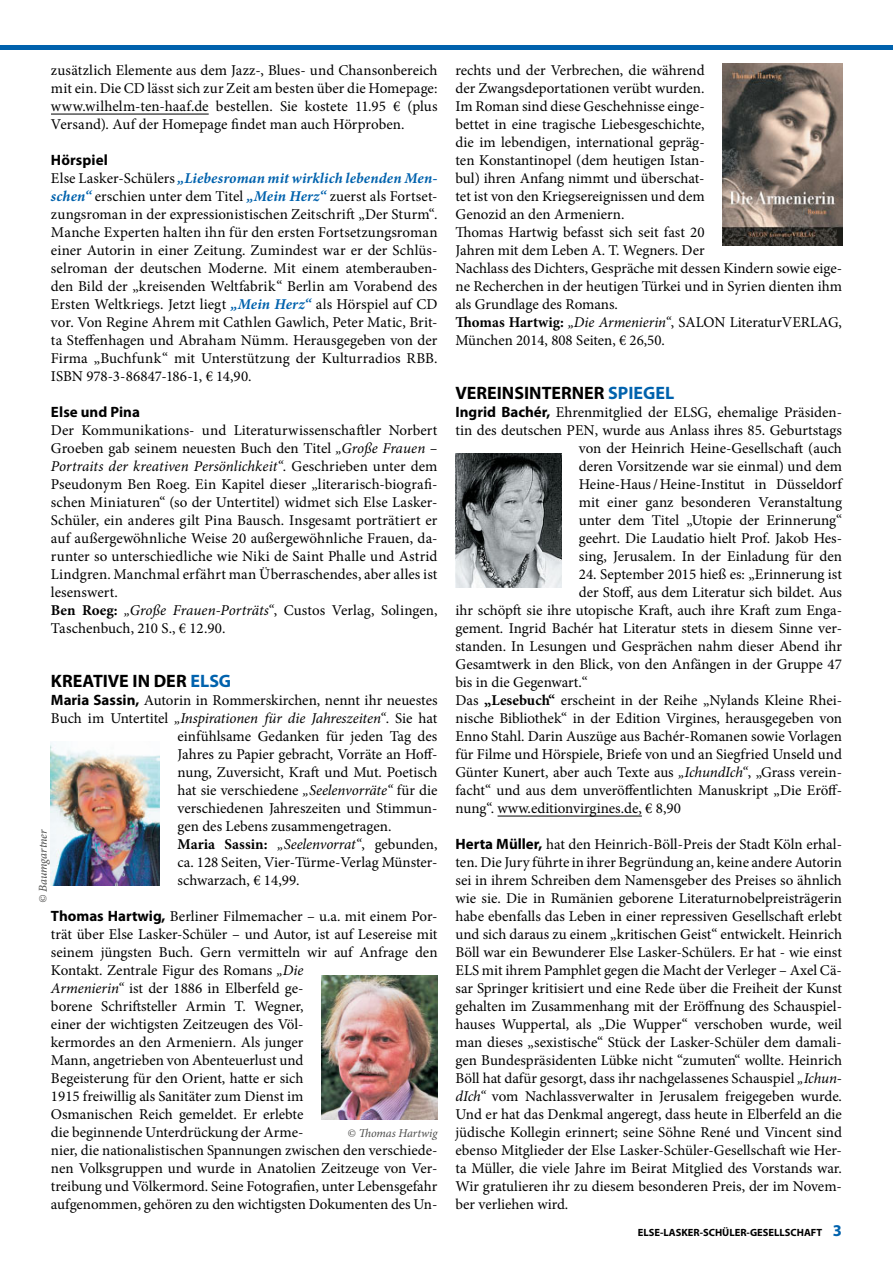
<style>
.page{position:relative;width:893px;height:1263px;background:#fff}
.page>*{position:absolute;margin:0;border:0;box-sizing:border-box;transform-origin:0 0}
.t1{font:700 18px "Myriad Pro";color:#000}
.t2{font:15px/18px "Minion Pro";color:#000;text-align:justify}
.t3{font:italic 15px "Minion Pro";letter-spacing:-.01em;color:#000}
.t4{font:700 15px "Myriad Pro";letter-spacing:.005em;color:#000}
.t5{font:italic 12px "Minion Pro";letter-spacing:-.005em;color:#4d4d4c}
.t6{font:700 10.5px "Myriad Pro";color:#000}
.s1{font-weight:700;font-style:italic;color:#0062ad}
.s2{font-style:italic}
.s3{font-weight:700}
.s4{color:#0062ad}
.s5{font-family:"Myriad Pro";font-weight:700}
.s6{font-style:normal}
.s7{font-weight:700;font-style:normal}
.s8{font-size:16.5px;color:#0062ad}
</style>
<div class="page">
<hr style="left:51px;top:114px;width:158px;height:1px;background:#000">
<hr style="left:497px;top:816px;width:145px;height:1px;background:#000">
<hr style="left:0;top:46px;width:893px;height:4px;background:#0062ad">
<img style="left:51px;top:742px;width:109px;height:143px">
<img style="left:321px;top:975px;width:116px;height:144px">
<img style="left:722px;top:64px;width:120px;height:182px">
<img style="left:455px;top:453px;width:106px;height:134px">
<p class="t2" style="left:51px;top:63px;width:388px">zusätzlich Elemente aus dem Jazz-, Blues- und Chansonbereich mit ein. Die CD lässt sich zur Zeit am besten über die Homepage: www.wilhelm-ten-haaf.de bestellen. Sie kostete 11.95 € (plus Versand). Auf der Homepage findet man auch Hörproben.</p>
<p class="t4" style="left:51px;top:154px;width:59px">Hörspiel</p>
<p class="t2" style="left:51px;top:171px;width:388px">Else Lasker-Schülers <span class="s1">„Liebesroman mit wirklich lebenden Men&shy;schen“</span> erschien unter dem Titel <span class="s1">„Mein Herz“</span> zuerst als Fortset&shy;zungsroman in der expressionistischen Zeitschrift „Der Sturm“.<br>Manche Experten halten ihn für den ersten Fortsetzungsroman einer Autorin in einer Zeitung. Zumindest war er der Schlüs&shy;selroman der deutschen Moderne. Mit einem atemberauben&shy;den Bild der „kreisenden Weltfabrik“ Berlin am Vorabend des Ersten Weltkriegs. Jetzt liegt <span class="s1">„Mein Herz“</span> als Hörspiel auf CD vor. Von Regine Ahrem mit Cathlen Gawlich, Peter Matic, Brit&shy;ta Steffenhagen und Abraham Nümm. Herausgegeben von der Firma „Buchfunk“ mit Unterstützung der Kulturradios RBB.<br>ISBN 978-3-86847-186-1, € 14,90.</p>
<p class="t4" style="left:51px;top:406px;width:91px">Else und Pina</p>
<p class="t2" style="left:51px;top:423px;width:388px;text-align:left">Der Kommunikations- und Literaturwissenschaftler Norbert Groeben gab seinem neuesten Buch den Titel <span class="s2">„Große Frauen – Portraits der kreativen Persönlichkeit“</span>. Geschrieben unter dem Pseudonym Ben Roeg. Ein Kapitel dieser „literarisch-biografi&shy;schen Miniaturen“ (so der Untertitel) widmet sich Else Lasker-Schüler, ein anderes gilt Pina Bausch. Insgesamt porträtiert er auf außergewöhnliche Weise 20 außergewöhnliche Frauen, da&shy;runter so unterschiedliche wie Niki de Saint Phalle und Astrid Lindgren. Manchmal erfährt man Überraschendes, aber alles ist lesenswert.<br><span class="s3">Ben Roeg:</span> <span class="s2">„Große Frauen-Porträts“</span>, Custos Verlag, Solingen, Taschenbuch, 210 S., € 12.90.</p>
<p class="t1" style="left:51px;top:674px;width:182px">KREATIVE IN DER <span class="s4">ELSG</span></p>
<p class="t2" style="left:51px;top:693px;width:388px"><span class="s5">Maria Sassin,</span> Autorin in Rommerskirchen, nennt ihr neuestes</p>
<p class="t3" style="left:51px;top:712px;width:388px"><span class="s6">Buch im Untertitel</span> „Inspirationen für die Jahreszeiten“<span class="s6">. Sie hat</span></p>
<p class="t2" style="left:178px;top:729px;width:261px">einfühlsame Gedanken für jeden Tag des</p>
<p class="t2" style="left:178px;top:747px;width:261px">Jahres zu Papier gebracht, Vorräte an Hoff-</p>
<p class="t2" style="left:178px;top:765px;width:261px">nung, Zuversicht, Kraft und Mut. Poetisch</p>
<p class="t2" style="left:178px;top:783px;width:261px">hat sie verschiedene <span class="s2">„Seelenvorräte“</span> für die</p>
<p class="t2" style="left:178px;top:801px;width:261px">verschiedenen Jahreszeiten und Stimmun-</p>
<p class="t2" style="left:178px;top:819px;width:215px">gen des Lebens zusammengetragen.</p>
<p class="t3" style="left:178px;top:838px;width:261px"><span class="s7">Maria Sassin:</span> „Seelenvorrat“<span class="s6">, gebunden,</span></p>
<p class="t2" style="left:178px;top:855px;width:261px">ca. 128 Seiten, Vier-Türme-Verlag Münster-</p>
<p class="t2" style="left:178px;top:873px;width:124px">schwarzach, € 14,99.</p>
<p class="t2" style="left:51px;top:909px;width:388px;text-align:left"><span class="s5">Thomas Hartwig,</span> Berliner Filmemacher – u.a. mit einem Por&shy;trät über Else Lasker-Schüler – und Autor, ist auf Lesereise mit seinem jüngsten Buch. Gern vermitteln wir auf Anfrage den Kontakt. Zentrale Figur des Romans <span class="s2">„Die<br>Armenierin“</span> ist der 1886 in Elberfeld ge-<br>borene Schriftsteller Armin T. Wegner,<br>einer der wichtigsten Zeitzeugen des Völ-<br>kermordes an den Armeniern. Als junger<br>Mann, angetrieben von Abenteuerlust und<br>Begeisterung für den Orient, hatte er sich<br>1915 freiwillig als Sanitäter zum Dienst im<br>Osmanischen Reich gemeldet. Er erlebte<br>die beginnende Unterdrückung der Arme-<br>nier, die nationalistischen Spannungen zwischen den verschiede&shy;nen Volksgruppen und wurde in Anatolien Zeitzeuge von Ver&shy;treibung und Völkermord. Seine Fotografien, unter Lebensgefahr aufgenommen, gehören zu den wichtigsten Dokumenten des Un-</p>
<p class="t5" style="left:38px;top:903px;width:76px;rotate:-90deg">© Baumgartner</p>
<p class="t5" style="left:348px;top:1129px;width:91px">© Thomas Hartwig</p>
<p class="t2" style="left:455px;top:63px;width:388px;text-align:left">rechts und der Verbrechen, die während<br>der Zwangsdeportationen verübt wurden.<br>Im Roman sind diese Geschehnisse einge-<br>bettet in eine tragische Liebesgeschichte,<br>die im lebendigen, international gepräg-<br>ten Konstantinopel (dem heutigen Istan-<br>bul) ihren Anfang nimmt und überschat-<br>tet ist von den Kriegsereignissen und dem<br>Genozid an den Armeniern.<br>Thomas Hartwig befasst sich seit fast 20<br>Jahren mit dem Leben A. T. Wegners. Der<br>Nachlass des Dichters, Gespräche mit dessen Kindern sowie eige&shy;ne Recherchen in der heutigen Türkei und in Syrien dienten ihm als Grundlage des Romans.<br><span class="s3">Thomas Hartwig:</span> <span class="s2">„Die Armenierin“</span>, SALON LiteraturVERLAG, München 2014, 808 Seiten, € 26,50.</p>
<p class="t1" style="left:455px;top:386px;width:220px">VEREINSINTERNER <span class="s4">SPIEGEL</span></p>
<p class="t2" style="left:455px;top:405px;width:388px;text-align:right"><span class="s5">Ingrid Bachér,</span> Ehrenmitglied der ELSG, ehemalige Präsiden&shy;tin des deutschen PEN, wurde aus Anlass ihres 85. Geburtstags von der Heinrich Heine-Gesellschaft (auch<br>deren Vorsitzende war sie einmal) und dem<br>Heine-Haus / Heine-Institut in Düsseldorf<br>mit einer ganz besonderen Veranstaltung<br>unter dem Titel „Utopie der Erinnerung“<br>geehrt. Die Laudatio hielt Prof. Jakob Hes-<br>sing, Jerusalem. In der Einladung für den</p>
<p class="t2" style="left:579px;top:567px;width:265px">24. September 2015 hieß es: „Erinnerung ist</p>
<p class="t2" style="left:579px;top:585px;width:265px">der Stoff, aus dem Literatur sich bildet. Aus</p>
<p class="t2" style="left:455px;top:603px;width:388px">ihr schöpft sie ihre utopische Kraft, auch ihre Kraft zum Enga-</p>
<p class="t2" style="left:455px;top:621px;width:388px">gement. Ingrid Bachér hat Literatur stets in diesem Sinne ver-</p>
<p class="t2" style="left:455px;top:639px;width:388px">standen. In Lesungen und Gesprächen nahm dieser Abend ihr</p>
<p class="t2" style="left:455px;top:657px;width:388px">Gesamtwerk in den Blick, von den Anfängen in der Gruppe 47</p>
<p class="t2" style="left:455px;top:675px;width:134px">bis in die Gegenwart.“</p>
<p class="t2" style="left:455px;top:693px;width:388px">Das <span class="s3">„Lesebuch“</span> erscheint in der Reihe „Nylands Kleine Rhei-</p>
<p class="t2" style="left:455px;top:711px;width:388px">nische Bibliothek“ in der Edition Virgines, herausgegeben von</p>
<p class="t2" style="left:455px;top:729px;width:388px">Enno Stahl. Darin Auszüge aus Bachér-Romanen sowie Vorlagen</p>
<p class="t2" style="left:455px;top:747px;width:388px">für Filme und Hörspiele, Briefe von und an Siegfried Unseld und</p>
<p class="t2" style="left:455px;top:765px;width:388px">Günter Kunert, aber auch Texte aus <span class="s2">„IchundIch“</span>, „Grass verein-</p>
<p class="t2" style="left:455px;top:783px;width:388px">facht“ und aus dem unveröffentlichten Manuskript „Die Eröff-</p>
<p class="t2" style="left:455px;top:801px;width:227px">nung“. www.editionvirgines.de, € 8,90</p>
<p class="t2" style="left:455px;top:837px;width:388px"><span class="s5">Herta Müller,</span> hat den Heinrich-Böll-Preis der Stadt Köln erhal&shy;ten. Die Jury führte in ihrer Begründung an, keine andere Autorin sei in ihrem Schreiben dem Namensgeber des Preises so ähnlich wie sie. Die in Rumänien geborene Literaturnobelpreisträgerin habe ebenfalls das Leben in einer repressiven Gesellschaft erlebt und sich daraus zu einem „kritischen Geist“ entwickelt. Heinrich Böll war ein Bewunderer Else Lasker-Schülers. Er hat - wie einst ELS mit ihrem Pamphlet gegen die Macht der Verleger – Axel Cä&shy;sar Springer kritisiert und eine Rede über die Freiheit der Kunst gehalten im Zusammenhang mit der Eröffnung des Schauspiel&shy;hauses Wuppertal, als „Die Wupper“ verschoben wurde, weil man dieses „sexistische“ Stück der Lasker-Schüler dem damali&shy;gen Bundespräsidenten Lübke nicht “zumuten“ wollte. Heinrich Böll hat dafür gesorgt, dass ihr nachgelassenes Schauspiel <span class="s2">„Ichun&shy;dIch“</span> vom Nachlassverwalter in Jerusalem freigegeben wurde.<br>Und er hat das Denkmal angeregt, dass heute in Elberfeld an die jüdische Kollegin erinnert; seine Söhne René und Vincent sind ebenso Mitglieder der Else Lasker-Schüler-Gesellschaft wie Her&shy;ta Müller, die viele Jahre im Beirat Mitglied des Vorstands war.<br>Wir gratulieren ihr zu diesem besonderen Preis, der im Novem&shy;ber verliehen wird.</p>
<p class="t6" style="left:638px;top:1229px;width:206px">ELSE-LASKER-SCHÜLER-GESELLSCHAFT <span class="s8">3</span></p>
</div>
